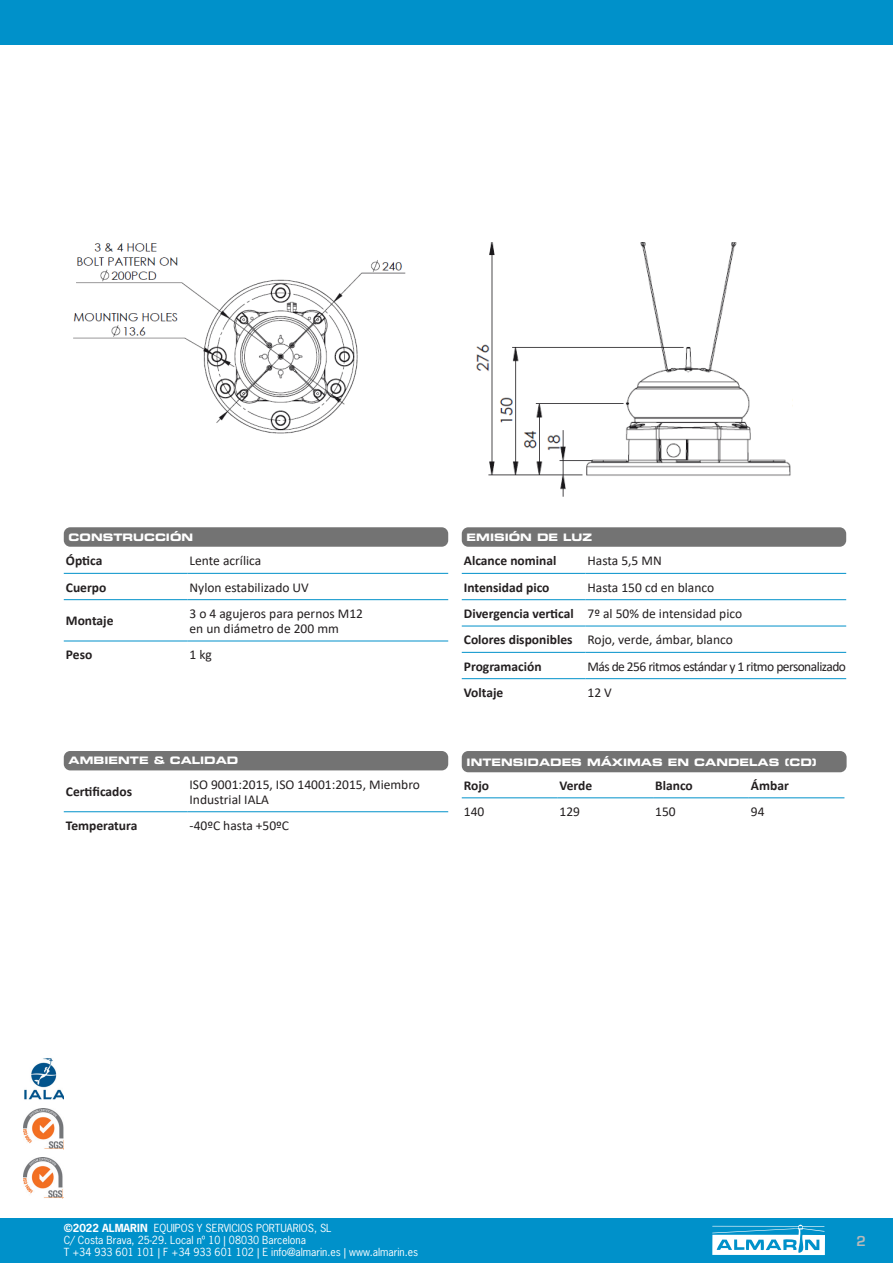
<style>
.page{position:relative;width:893px;height:1263px;background:#fff}
.page>*{position:absolute;margin:0;border:0;box-sizing:border-box;transform-origin:0 0}
.t1{font:13.5px/15px "Calibri";color:#231f20}
.t2{font:700 13.5px "Calibri";color:#231f20}
.t3{font:13.5px "Calibri";letter-spacing:-.04em;color:#231f20}
.t4{font:600 13.5px "Eurostile";color:#b9b9b9}
.t5{font:10.5px "News Gothic Std";color:#fff}
.t6{font:10.35px "Eurostile Bold Extended Two";color:#fff}
.s1{font-weight:700}
</style>
<div class="page">
<div style="left:0;top:1218px;width:893px;height:45px;background:#0091ca"></div>
<div style="left:0;top:0;width:893px;height:45px;background:#0091ca"></div>
<div style="left:64px;top:527px;width:384px;height:20px;background:#737373;border-radius:6px"></div>
<div style="left:462px;top:527px;width:384px;height:20px;background:#737373;border-radius:6px"></div>
<hr style="left:64px;top:573px;width:123px;height:1px;background:#0091ca">
<hr style="left:187px;top:573px;width:261px;height:1px;background:#0091ca">
<hr style="left:64px;top:599px;width:123px;height:1px;background:#0091ca">
<hr style="left:187px;top:599px;width:261px;height:1px;background:#0091ca">
<hr style="left:64px;top:640px;width:123px;height:1px;background:#0091ca">
<hr style="left:187px;top:640px;width:261px;height:1px;background:#0091ca">
<hr style="left:462px;top:573px;width:123px;height:1px;background:#0091ca">
<hr style="left:585px;top:573px;width:261px;height:1px;background:#0091ca">
<hr style="left:462px;top:599px;width:123px;height:1px;background:#0091ca">
<hr style="left:585px;top:599px;width:261px;height:1px;background:#0091ca">
<hr style="left:462px;top:626px;width:123px;height:1px;background:#0091ca">
<hr style="left:585px;top:626px;width:261px;height:1px;background:#0091ca">
<hr style="left:462px;top:652px;width:123px;height:1px;background:#0091ca">
<hr style="left:585px;top:652px;width:261px;height:1px;background:#0091ca">
<hr style="left:462px;top:678px;width:123px;height:1px;background:#0091ca">
<hr style="left:585px;top:678px;width:261px;height:1px;background:#0091ca">
<img style="left:712px;top:1225px;width:113px;height:30px">
<img style="left:23px;top:1108px;width:41px;height:41px">
<img style="left:23px;top:1158px;width:41px;height:40px">
<img style="left:24px;top:1058px;width:40px;height:42px">
<div style="left:462px;top:751px;width:385px;height:21px;background:#737373;border-radius:6px"></div>
<hr style="left:462px;top:797px;width:95px;height:1px;background:#0091ca">
<hr style="left:557px;top:797px;width:96px;height:1px;background:#0091ca">
<hr style="left:653px;top:797px;width:96px;height:1px;background:#0091ca">
<hr style="left:749px;top:797px;width:95px;height:1px;background:#0091ca">
<div style="left:64px;top:751px;width:384px;height:19px;background:#737373;border-radius:6px"></div>
<hr style="left:64px;top:811px;width:123px;height:1px;background:#0091ca">
<hr style="left:187px;top:811px;width:261px;height:1px;background:#0091ca">
<img style="left:73px;top:243px;width:333px;height:191px">
<img style="left:476px;top:242px;width:315px;height:255px">
<p class="t6" style="left:69px;top:530px;width:126px">CONSTRUCCIÓN</p>
<p class="t6" style="left:467px;top:530px;width:127px">EMISIÓN DE LUZ</p>
<p class="t2" style="left:66px;top:551px;width:38px">Óptica</p>
<p class="t1" style="left:190px;top:553px;width:73px">Lente acrílica</p>
<p class="t2" style="left:66px;top:577px;width:42px">Cuerpo</p>
<p class="t1" style="left:190px;top:579px;width:121px">Nylon estabilizado UV</p>
<p class="t2" style="left:66px;top:611px;width:49px">Montaje</p>
<p class="t1" style="left:190px;top:606px;width:175px">3 o 4 agujeros para pernos M12 en un diámetro de 200 mm</p>
<p class="t2" style="left:66px;top:645px;width:28px">Peso</p>
<p class="t1" style="left:190px;top:647px;width:24px">1 kg</p>
<p class="t2" style="left:464px;top:551px;width:94px">Alcance nominal</p>
<p class="t1" style="left:587px;top:553px;width:76px">Hasta 5,5 MN</p>
<p class="t2" style="left:464px;top:578px;width:87px">Intensidad pico</p>
<p class="t1" style="left:587px;top:579px;width:128px">Hasta 150 cd en blanco</p>
<p class="t2" style="left:464px;top:604px;width:111px">Divergencia vertical</p>
<p class="t1" style="left:587px;top:606px;width:156px">7º al 50% de intensidad pico</p>
<p class="t2" style="left:464px;top:630px;width:110px">Colores disponibles</p>
<p class="t1" style="left:587px;top:632px;width:147px">Rojo, verde, ámbar, blanco</p>
<p class="t2" style="left:464px;top:656px;width:79px">Programación</p>
<p class="t3" style="left:587px;top:657px;width:260px">Más de 256 ritmos estándar y 1 ritmo personalizado</p>
<p class="t2" style="left:464px;top:683px;width:41px">Voltaje</p>
<p class="t1" style="left:587px;top:684px;width:26px">12 V</p>
<p class="t6" style="left:69px;top:753px;width:171px">AMBIENTE &amp; CALIDAD</p>
<p class="t2" style="left:66px;top:782px;width:68px">Certificados</p>
<p class="t1" style="left:190px;top:776px;width:232px">ISO 9001:2015, ISO 14001:2015, Miembro<br>Industrial IALA</p>
<p class="t2" style="left:66px;top:816px;width:73px">Temperatura</p>
<p class="t1" style="left:190px;top:818px;width:101px">-40ºC hasta +50ºC</p>
<p class="t6" style="left:467px;top:754px;width:352px">INTENSIDADES MÁXIMAS EN CANDELAS (CD)</p>
<p class="t2" style="left:464px;top:776px;width:27px">Rojo</p>
<p class="t2" style="left:560px;top:776px;width:34px">Verde</p>
<p class="t2" style="left:655px;top:776px;width:39px">Blanco</p>
<p class="t2" style="left:751px;top:776px;width:39px">Ámbar</p>
<p class="t1" style="left:464px;top:804px;width:22px">140</p>
<p class="t1" style="left:560px;top:804px;width:22px">129</p>
<p class="t1" style="left:655px;top:804px;width:22px">150</p>
<p class="t1" style="left:751px;top:804px;width:15px">94</p>
<p class="t5" style="left:64px;top:1221px;width:269px"><span class="s1">©2022 ALMARIN</span> EQUIPOS Y SERVICIOS PORTUARIOS, SL</p>
<p class="t5" style="left:64px;top:1233px;width:244px">C/ Costa Brava, 25-29. Local nº 10 | 08030 Barcelona</p>
<p class="t5" style="left:64px;top:1245px;width:356px">T +34 933 601 101 | F +34 933 601 102 | E info@almarin.es | www.almarin.es</p>
<p class="t4" style="left:856px;top:1232px;width:11px">2</p>
</div>
